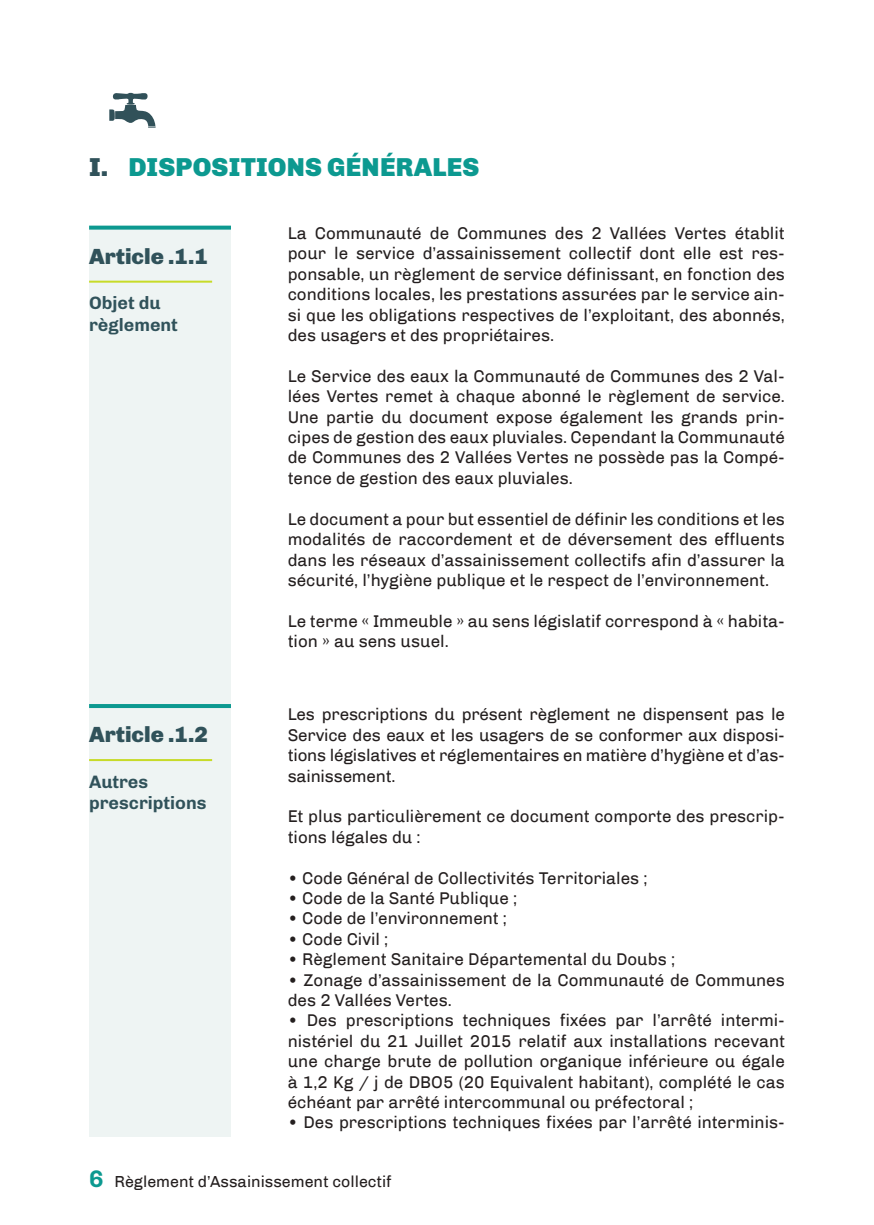
<style>
.page{position:relative;width:874px;height:1225px;background:#fff}
.page>*{position:absolute;margin:0;border:0;box-sizing:border-box;transform-origin:0 0}
.t1{font:900 26px "Chivo";letter-spacing:.01em;color:#0c9990}
.t2{font:900 22px "Chivo";color:#30525a}
.t3{font:700 18px/21.6px "Chivo";color:#30525a}
.t4{font:17px/20.4px "Chivo";color:#241f1f;text-align:justify}
.t5{font:16px "Chivo";color:#241f1f}
.s1{color:#30525a}
.s2{font-weight:700;font-size:24px;color:#0c9990}
</style>
<div class="page">
<div style="left:89px;top:229px;width:142px;height:907px;background:#eef4f3"></div>
<svg style="left:109px;top:92px;width:47px;height:36px"></svg>
<svg style="left:89px;top:226px;width:142px;height:4px"></svg>
<hr style="left:89px;top:281px;width:123px;height:2px;background:#c7db28">
<hr style="left:89px;top:704px;width:142px;height:4px;background:#0c9990">
<hr style="left:89px;top:759px;width:123px;height:2px;background:#c7db28">
<h1 class="t1" style="left:89px;top:151px;width:391px"><span class="s1">I.</span> DISPOSITIONS GÉNÉRALES</h1>
<p class="t2" style="left:89px;top:243px;width:120px">Article .1.1</p>
<p class="t3" style="left:89px;top:292px;width:90px">Objet du règlement</p>
<p class="t2" style="left:89px;top:721px;width:120px">Article .1.2</p>
<p class="t3" style="left:89px;top:770px;width:119px">Autres prescriptions</p>
<p class="t4" style="left:287px;top:223px;width:498px">La Communauté de Communes des 2 Vallées Vertes établit pour le service d’assainissement collectif dont elle est res&shy;ponsable, un règlement de service définissant, en fonction des conditions locales, les prestations assurées par le service ain&shy;si que les obligations respectives de l’exploitant, des abonnés, des usagers et des propriétaires.</p>
<p class="t4" style="left:287px;top:366px;width:498px">Le Service des eaux la Communauté de Communes des 2 Val&shy;lées Vertes remet à chaque abonné le règlement de service.<br>Une partie du document expose également les grands prin&shy;cipes de gestion des eaux pluviales. Cependant la Communauté de Communes des 2 Vallées Vertes ne possède pas la Compé&shy;tence de gestion des eaux pluviales.</p>
<p class="t4" style="left:287px;top:509px;width:498px">Le document a pour but essentiel de définir les conditions et les modalités de raccordement et de déversement des effluents dans les réseaux d’assainissement collectifs afin d’assurer la sécurité, l’hygiène publique et le respect de l’environnement.</p>
<p class="t4" style="left:287px;top:611px;width:498px">Le terme « Immeuble » au sens législatif correspond à « habita&shy;tion » au sens usuel.</p>
<p class="t4" style="left:287px;top:704px;width:498px">Les prescriptions du présent règlement ne dispensent pas le Service des eaux et les usagers de se conformer aux disposi&shy;tions législatives et réglementaires en matière d’hygiène et d’as&shy;sainissement.</p>
<p class="t4" style="left:287px;top:806px;width:498px">Et plus particulièrement ce document comporte des prescrip&shy;tions légales du :</p>
<p class="t4" style="left:287px;top:867px;width:361px">• Code Général de Collectivités Territoriales ;</p>
<p class="t4" style="left:287px;top:888px;width:231px">• Code de la Santé Publique ;</p>
<p class="t4" style="left:287px;top:908px;width:220px">• Code de l’environnement ;</p>
<p class="t4" style="left:287px;top:929px;width:102px">• Code Civil ;</p>
<p class="t4" style="left:287px;top:949px;width:388px">• Règlement Sanitaire Départemental du Doubs ;</p>
<p class="t4" style="left:287px;top:969px;width:498px">• Zonage d’assainissement de la Communauté de Communes des 2 Vallées Vertes.</p>
<p class="t4" style="left:287px;top:1010px;width:498px">• Des prescriptions techniques fixées par l’arrêté intermi&shy;nistériel du 21 Juillet 2015 relatif aux installations recevant une charge brute de pollution organique inférieure ou égale à 1,2 Kg / j de DBO5 (20 Equivalent habitant), complété le cas échéant par arrêté intercommunal ou préfectoral ;</p>
<p class="t4" style="left:287px;top:1112px;width:498px">• Des prescriptions techniques fixées par l’arrêté interminis-</p>
<p class="t5" style="left:89px;top:1172px;width:304px"><span class="s2">6</span> Règlement d’Assainissement collectif</p>
</div>
